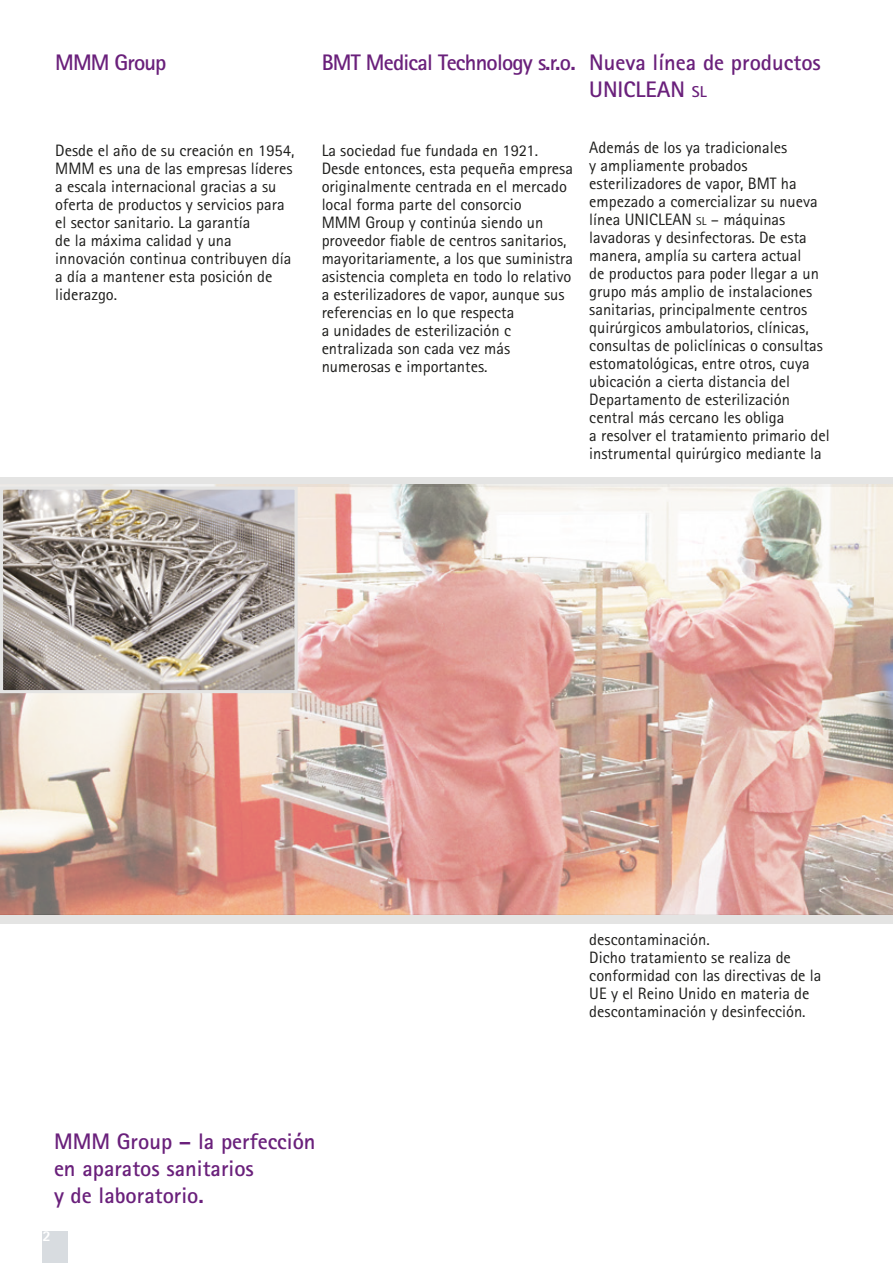
<style>
.page{position:relative;width:893px;height:1263px;background:#fff}
.page>*{position:absolute;margin:0;border:0;box-sizing:border-box;transform-origin:0 0}
.podnadpis_fialovy{font:700 22.5px/27px "Rotis Sans Serif Std";color:#6a207b}
.podnadpis_fialovy-2{font:700 22.5px "Rotis Sans Serif Std";letter-spacing:-.035em;color:#6a207b}
.podnadpis_fialovy-3{font:700 22.5px "Rotis Sans Serif Std";letter-spacing:-.04em;color:#6a207b}
.bezny_text{font:16.5px/18px "Rotis Sans Serif Std";color:#1d1d1b}
.t1{font:800 15px "Rotis Sans Serif Std";color:#fff}
.s1{font-size:15.75px}
.s2{font-size:11.55px}
</style>
<div class="page">
<div style="left:43px;top:1231px;width:25px;height:32px;background:#d8dce0"></div>
<div style="left:0;top:914px;width:893px;height:9px;background:#e4e4e3"></div>
<div style="left:0;top:477px;width:893px;height:9px;background:#e4e4e3"></div>
<img style="left:0;top:485px;width:893px;height:429px">
<img style="left:4px;top:490px;width:290px;height:199px">
<div style="left:0;top:486px;width:298px;height:207px;border:3px solid #e4e4e3"></div>
<img style="left:821px;top:560px;width:72px;height:364px">
<p class="podnadpis_fialovy-3" style="left:55px;top:48px;width:113px">MMM Group</p>
<p class="bezny_text" style="left:55px;top:141px;width:241px">Desde el año de su creación en 1954,<br>MMM es una de las empresas líderes a escala internacional gracias a su oferta de productos y servicios para el sector sanitario. La garantía<br>de la máxima calidad y una innovación continua contribuyen día a día a mantener esta posición de liderazgo.</p>
<p class="podnadpis_fialovy-2" style="left:322px;top:48px;width:256px">BMT Medical Technology s.r.o.</p>
<p class="podnadpis_fialovy" style="left:589px;top:48px;width:233px">Nueva línea de productos<br>UNICLEAN <span class="s1">SL</span></p>
<p class="bezny_text" style="left:322px;top:141px;width:253px">La sociedad fue fundada en 1921.<br>Desde entonces, esta pequeña empresa originalmente centrada en el mercado local forma parte del consorcio<br>MMM Group y continúa siendo un proveedor fiable de centros sanitarios, mayoritariamente, a los que suministra asistencia completa en todo lo relativo a esterilizadores de vapor, aunque sus referencias en lo que respecta<br>a unidades de esterilización c entralizada son cada vez más numerosas e importantes.</p>
<p class="bezny_text" style="left:589px;top:138px;width:242px">Además de los ya tradicionales<br>y ampliamente probados esterilizadores de vapor, BMT ha empezado a comercializar su nueva línea UNICLEAN <span class="s2">SL</span> – máquinas lavadoras y desinfectoras. De esta manera, amplía su cartera actual<br>de productos para poder llegar a un grupo más amplio de instalaciones sanitarias, principalmente centros quirúrgicos ambulatorios, clínicas, consultas de policlínicas o consultas estomatológicas, entre otros, cuya ubicación a cierta distancia del Departamento de esterilización central más cercano les obliga<br>a resolver el tratamiento primario del instrumental quirúrgico mediante la</p>
<p class="podnadpis_fialovy" style="left:54px;top:1128px;width:263px">MMM Group – la perfección en aparatos sanitarios</p>
<p class="podnadpis_fialovy" style="left:54px;top:1182px;width:151px">y de laboratorio.</p>
<p class="t1" style="left:43px;top:1227px;width:10px">2</p>
<p class="bezny_text" style="left:589px;top:931px;width:122px">descontaminación.</p>
<p class="bezny_text" style="left:589px;top:949px;width:234px">Dicho tratamiento se realiza de conformidad con las directivas de la UE y el Reino Unido en materia de descontaminación y desinfección.</p>
</div>
